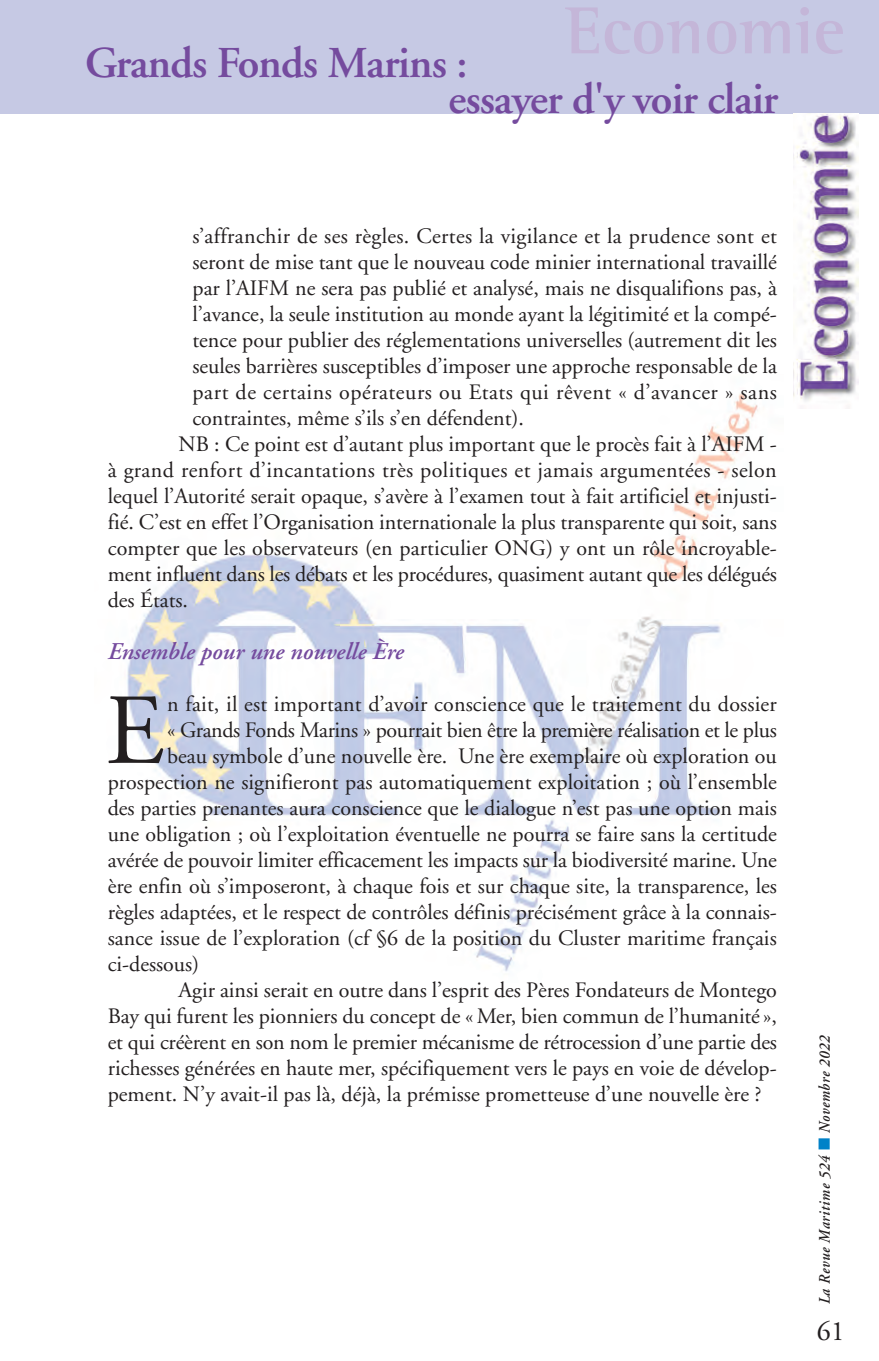
<style>
.page{position:relative;width:879px;height:1361px;background:#fff}
.page>*{position:absolute;margin:0;border:0;box-sizing:border-box;transform-origin:0 0}
.t1{font:100.4px "Adobe Garamond";color:#231f20}
.t2{font:600 44px/36px "Adobe Garamond";letter-spacing:-.02em;color:#754b9e}
.t3{font:28px "Adobe Garamond";color:#231f20}
.t4{font:italic 600 24px "Adobe Garamond";color:#754b9e}
.t5{font:22px "Adobe Garamond";color:#231f20}
.t6{font:22px "Adobe Garamond";letter-spacing:.02em;color:#231f20}
.t7{font:22px "Adobe Garamond";letter-spacing:.025em;color:#231f20}
.t8{font:italic 600 16px "Adobe Garamond";letter-spacing:.045em;color:#231f20;scale:.9 1}
.s1{color:#0082c8}
</style>
<div class="page">
<img style="left:127px;top:393px;width:631px;height:579px">
<img style="left:794px;top:113px;width:64px;height:289px">
<h2 class="t2" style="left:448px;top:49px;width:331px;text-indent:-363px">Grands Fonds Marins :<br>essayer d'y voir clair</h2>
<p class="t5" style="left:192px;top:227px;width:586px">s’affranchir de ses règles. Certes la vigilance et la prudence sont et</p>
<p class="t5" style="left:192px;top:253px;width:586px">seront de mise tant que le nouveau code minier international travaillé</p>
<p class="t5" style="left:192px;top:279px;width:586px">par l’AIFM ne sera pas publié et analysé, mais ne disqualifions pas, à</p>
<p class="t5" style="left:192px;top:305px;width:586px">l’avance, la seule institution au monde ayant la légitimité et la compé-</p>
<p class="t5" style="left:192px;top:331px;width:586px">tence pour publier des réglementations universelles (autrement dit les</p>
<p class="t5" style="left:192px;top:357px;width:586px">seules barrières susceptibles d’imposer une approche responsable de la</p>
<p class="t7" style="left:192px;top:383px;width:586px">part de certains opérateurs ou Etats qui rêvent « d’avancer » sans</p>
<p class="t5" style="left:192px;top:409px;width:333px">contraintes, même s’ils s’en défendent).</p>
<p class="t5" style="left:179px;top:435px;width:600px">NB : Ce point est d’autant plus important que le procès fait à l’AIFM -</p>
<p class="t6" style="left:108px;top:461px;width:670px">à grand renfort d’incantations très politiques et jamais argumentées - selon</p>
<p class="t5" style="left:108px;top:487px;width:671px">lequel l’Autorité serait opaque, s’avère à l’examen tout à fait artificiel et injusti-</p>
<p class="t5" style="left:108px;top:513px;width:670px">fié. C’est en effet l’Organisation internationale la plus transparente qui soit, sans</p>
<p class="t5" style="left:108px;top:539px;width:671px">compter que les observateurs (en particulier ONG) y ont un rôle incroyable-</p>
<p class="t5" style="left:108px;top:565px;width:671px">ment influent dans les débats et les procédures, quasiment autant que les délégués</p>
<p class="t5" style="left:108px;top:591px;width:82px">des États.</p>
<p class="t4" style="left:108px;top:641px;width:298px">Ensemble pour une nouvelle Ère</p>
<h1 class="t1" style="left:106px;top:691px;width:60px">E</h1>
<p class="t5" style="left:167px;top:695px;width:611px">n fait, il est important d’avoir conscience que le traitement du dossier</p>
<p class="t5" style="left:167px;top:721px;width:611px">« Grands Fonds Marins » pourrait bien être la première réalisation et le plus</p>
<p class="t5" style="left:167px;top:747px;width:611px">beau symbole d’une nouvelle ère. Une ère exemplaire où exploration ou</p>
<p class="t5" style="left:108px;top:773px;width:671px">prospection ne signifieront pas automatiquement exploitation ; où l’ensemble</p>
<p class="t5" style="left:108px;top:799px;width:670px">des parties prenantes aura conscience que le dialogue n’est pas une option mais</p>
<p class="t5" style="left:108px;top:825px;width:671px">une obligation ; où l’exploitation éventuelle ne pourra se faire sans la certitude</p>
<p class="t5" style="left:108px;top:851px;width:670px">avérée de pouvoir limiter efficacement les impacts sur la biodiversité marine. Une</p>
<p class="t5" style="left:108px;top:877px;width:671px">ère enfin où s’imposeront, à chaque fois et sur chaque site, la transparence, les</p>
<p class="t5" style="left:108px;top:903px;width:670px">règles adaptées, et le respect de contrôles définis précisément grâce à la connais-</p>
<p class="t5" style="left:108px;top:929px;width:670px">sance issue de l’exploration (cf §6 de la position du Cluster maritime français</p>
<p class="t5" style="left:108px;top:955px;width:93px">ci-dessous)</p>
<p class="t5" style="left:178px;top:981px;width:600px">Agir ainsi serait en outre dans l’esprit des Pères Fondateurs de Montego</p>
<p class="t5" style="left:108px;top:1007px;width:671px">Bay qui furent les pionniers du concept de « Mer, bien commun de l’humanité »,</p>
<p class="t5" style="left:108px;top:1033px;width:671px">et qui créèrent en son nom le premier mécanisme de rétrocession d’une partie des</p>
<p class="t5" style="left:108px;top:1059px;width:670px">richesses générées en haute mer, spécifiquement vers le pays en voie de dévelop-</p>
<p class="t5" style="left:108px;top:1085px;width:655px">pement. N’y avait-il pas là, déjà, la prémisse prometteuse d’une nouvelle ère ?</p>
<p class="t8" style="left:818px;top:1304px;width:301px;rotate:-90deg">La Revue Maritime 524 <span class="s1">■</span> Novembre 2022</p>
<p class="t3" style="left:817px;top:1320px;width:29px">61</p>
</div>
